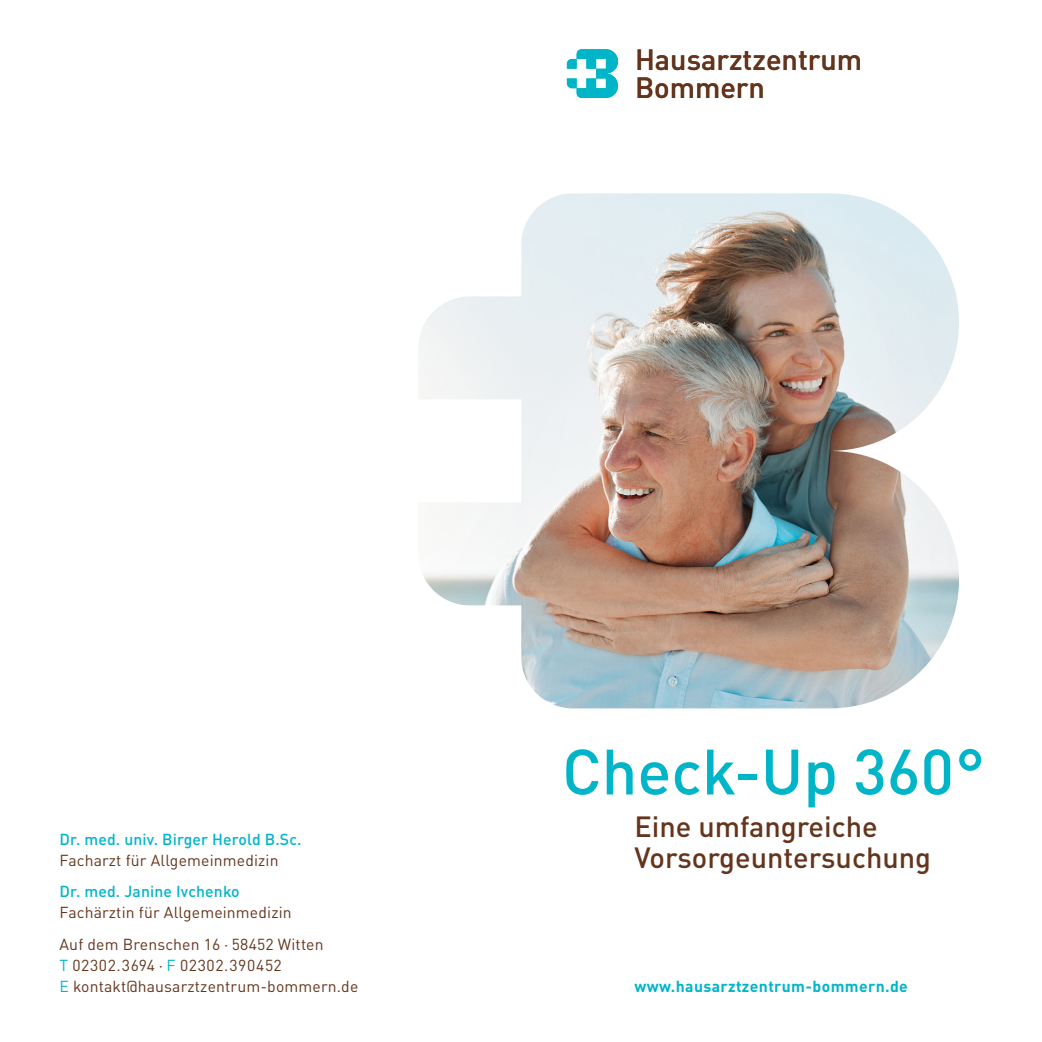
<style>
.page{position:relative;width:1042px;height:1042px;background:#fff}
.page>*{position:absolute;margin:0;border:0;box-sizing:border-box;transform-origin:0 0}
.t1{font:500 63px "DIN Pro";color:#00b5c8}
.t2{font:500 28.88px/28.2px "DIN Pro";color:#64351c}
.t3{font:15.75px/31.5px "DIN Pro";letter-spacing:.01em;color:#64351c}
.t4{font:500 15.75px "DIN Pro";letter-spacing:.01em;color:#00b5c8}
.t5{font:700 15.75px "DIN Pro";letter-spacing:.025em;color:#00b5c8}
.s1{color:#00b5c8}
</style>
<div class="page">
<svg style="left:567px;top:49px;width:51px;height:49px"></svg>
<img style="left:419px;top:193px;width:540px;height:515px">
<h2 class="t2" style="left:635px;top:42px;width:229px">Hausarztzentrum<br>Bommern</h2>
<p class="t4" style="left:60px;top:826px;width:244px">Dr. med. univ. Birger Herold B.Sc.</p>
<p class="t3" style="left:60px;top:843px;width:221px">Facharzt für Allgemeinmedizin</p>
<p class="t4" style="left:60px;top:879px;width:182px">Dr. med. Janine Ivchenko</p>
<p class="t3" style="left:60px;top:895px;width:266px">Fachärztin für Allgemeinmedizin<br>Auf dem Brenschen 16 · 58452 Witten</p>
<p class="t3" style="left:60px;top:953px;width:300px;line-height:21px"><span class="s1">T</span> 02302.3694 · <span class="s1">F</span> 02302.390452<br><span class="s1">E</span> kontakt@hausarztzentrum-bommern.de</p>
<h1 class="t1" style="left:562px;top:720px;width:424px">Check-Up 360°</h1>
<h2 class="t2" style="left:634px;top:807px;width:298px;line-height:31.5px">Eine umfangreiche<br>Vorsorgeuntersuchung</h2>
<p class="t5" style="left:634px;top:973px;width:275px">www.hausarztzentrum-bommern.de</p>
</div>
